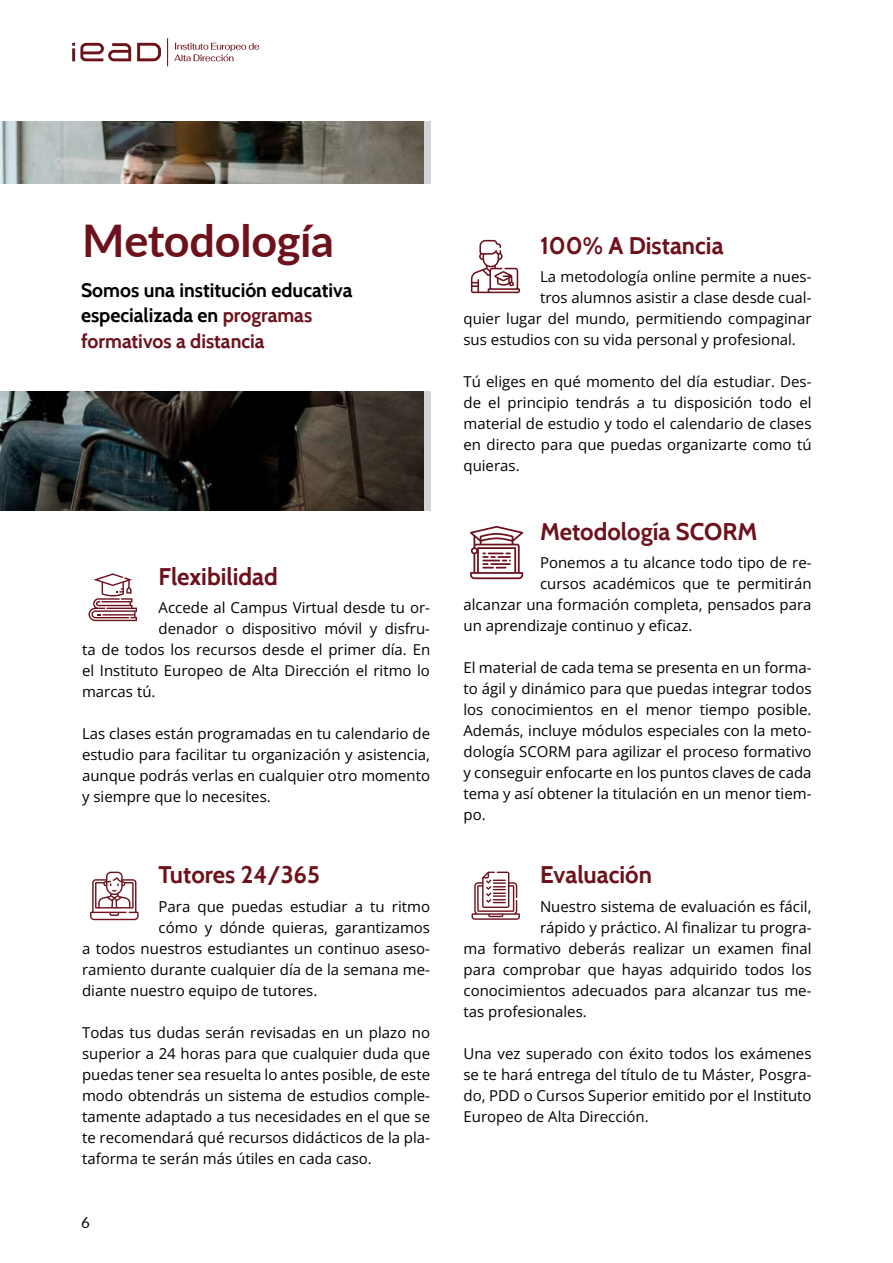
<style>
.page{position:relative;width:893px;height:1263px;background:#fff}
.page>*{position:absolute;margin:0;border:0;box-sizing:border-box;transform-origin:0 0}
.t1{font:700 45px "Lato";letter-spacing:-.005em;color:#6d121c}
.t2{font:700 24px "Cabin";color:#6d121c}
.t3{font:700 19.5px/25.5px "Cabin";color:#000}
.t4{font:15px/21px "Open Sans";color:#000;text-align:justify}
.t5{font:15px "Lato";color:#000}
.s1{color:#6d121c}
</style>
<div class="page">
<img style="left:0;top:121px;width:423px;height:389px">
<div style="left:0;top:184px;width:463px;height:207px;background:#fff"></div>
<svg style="left:471px;top:240px;width:49px;height:53px"></svg>
<svg style="left:90px;top:872px;width:49px;height:48px"></svg>
<svg style="left:471px;top:871px;width:49px;height:49px"></svg>
<svg style="left:470px;top:526px;width:53px;height:53px"></svg>
<svg style="left:89px;top:573px;width:48px;height:48px"></svg>
<svg style="left:72px;top:38px;width:187px;height:28px"></svg>
<h1 class="t1" style="left:82px;top:207px;width:253px">Metodología</h1>
<h3 class="t3" style="left:81px;top:277px;width:273px">Somos una institución educativa especializada en <span class="s1">programas formativos a distancia</span></h3>
<h2 class="t2" style="left:159px;top:562px;width:121px">Flexibilidad</h2>
<p class="t4" style="left:159px;top:597px;width:273px">Accede al Campus Virtual desde tu or-</p>
<p class="t4" style="left:159px;top:618px;width:273px">denador o dispositivo móvil y disfru-</p>
<p class="t4" style="left:82px;top:639px;width:350px">ta de todos los recursos desde el primer día. En</p>
<p class="t4" style="left:82px;top:660px;width:349px">el Instituto Europeo de Alta Dirección el ritmo lo</p>
<p class="t4" style="left:82px;top:681px;width:75px">marcas tú.</p>
<p class="t4" style="left:82px;top:723px;width:350px">Las clases están programadas en tu calendario de estudio para facilitar tu organización y asistencia, aunque podrás verlas en cualquier otro momento y siempre que lo necesites.</p>
<h2 class="t2" style="left:159px;top:860px;width:163px">Tutores 24/365</h2>
<p class="t4" style="left:159px;top:895px;width:273px">Para que puedas estudiar a tu ritmo</p>
<p class="t4" style="left:159px;top:916px;width:273px">cómo y dónde quieras, garantizamos</p>
<p class="t4" style="left:82px;top:937px;width:349px">a todos nuestros estudiantes un continuo aseso-</p>
<p class="t4" style="left:82px;top:958px;width:350px">ramiento durante cualquier día de la semana me-</p>
<p class="t4" style="left:82px;top:979px;width:237px">diante nuestro equipo de tutores.</p>
<p class="t4" style="left:82px;top:1021px;width:350px">Todas tus dudas serán revisadas en un plazo no superior a 24 horas para que cualquier duda que puedas tener sea resuelta lo antes posible, de este modo obtendrás un sistema de estudios comple&shy;tamente adaptado a tus necesidades en el que se te recomendará qué recursos didácticos de la pla&shy;taforma te serán más útiles en cada caso.</p>
<p class="t5" style="left:81px;top:1211px;width:10px">6</p>
<h2 class="t2" style="left:540px;top:231px;width:185px">100% A Distancia</h2>
<p class="t4" style="left:540px;top:266px;width:273px">La metodología online permite a nues-</p>
<p class="t4" style="left:540px;top:287px;width:273px">tros alumnos asistir a clase desde cual-</p>
<p class="t4" style="left:463px;top:308px;width:350px">quier lugar del mundo, permitiendo compaginar</p>
<p class="t4" style="left:463px;top:329px;width:334px">sus estudios con su vida personal y profesional.</p>
<p class="t4" style="left:463px;top:371px;width:350px">Tú eliges en qué momento del día estudiar. Des&shy;de el principio tendrás a tu disposición todo el material de estudio y todo el calendario de clases en directo para que puedas organizarte como tú quieras.</p>
<h2 class="t2" style="left:540px;top:517px;width:219px">Metodología SCORM</h2>
<p class="t4" style="left:540px;top:552px;width:273px">Ponemos a tu alcance todo tipo de re-</p>
<p class="t4" style="left:540px;top:573px;width:273px">cursos académicos que te permitirán</p>
<p class="t4" style="left:463px;top:594px;width:350px">alcanzar una formación completa, pensados para</p>
<p class="t4" style="left:463px;top:615px;width:231px">un aprendizaje continuo y eficaz.</p>
<p class="t4" style="left:463px;top:657px;width:350px">El material de cada tema se presenta en un forma&shy;to ágil y dinámico para que puedas integrar todos los conocimientos en el menor tiempo posible.<br>Además, incluye módulos especiales con la meto&shy;dología SCORM para agilizar el proceso formativo y conseguir enfocarte en los puntos claves de cada tema y así obtener la titulación en un menor tiem&shy;po.</p>
<h2 class="t2" style="left:540px;top:860px;width:114px">Evaluación</h2>
<p class="t4" style="left:540px;top:895px;width:273px">Nuestro sistema de evaluación es fácil,</p>
<p class="t4" style="left:540px;top:916px;width:273px">rápido y práctico. Al finalizar tu progra-</p>
<p class="t4" style="left:463px;top:937px;width:350px">ma formativo deberás realizar un examen final</p>
<p class="t4" style="left:463px;top:958px;width:350px">para comprobar que hayas adquirido todos los</p>
<p class="t4" style="left:463px;top:979px;width:349px">conocimientos adecuados para alcanzar tus me-</p>
<p class="t4" style="left:463px;top:1000px;width:125px">tas profesionales.</p>
<p class="t4" style="left:463px;top:1042px;width:350px">Una vez superado con éxito todos los exámenes se te hará entrega del título de tu Máster, Posgra&shy;do, PDD o Cursos Superior emitido por el Instituto Europeo de Alta Dirección.</p>
</div>
